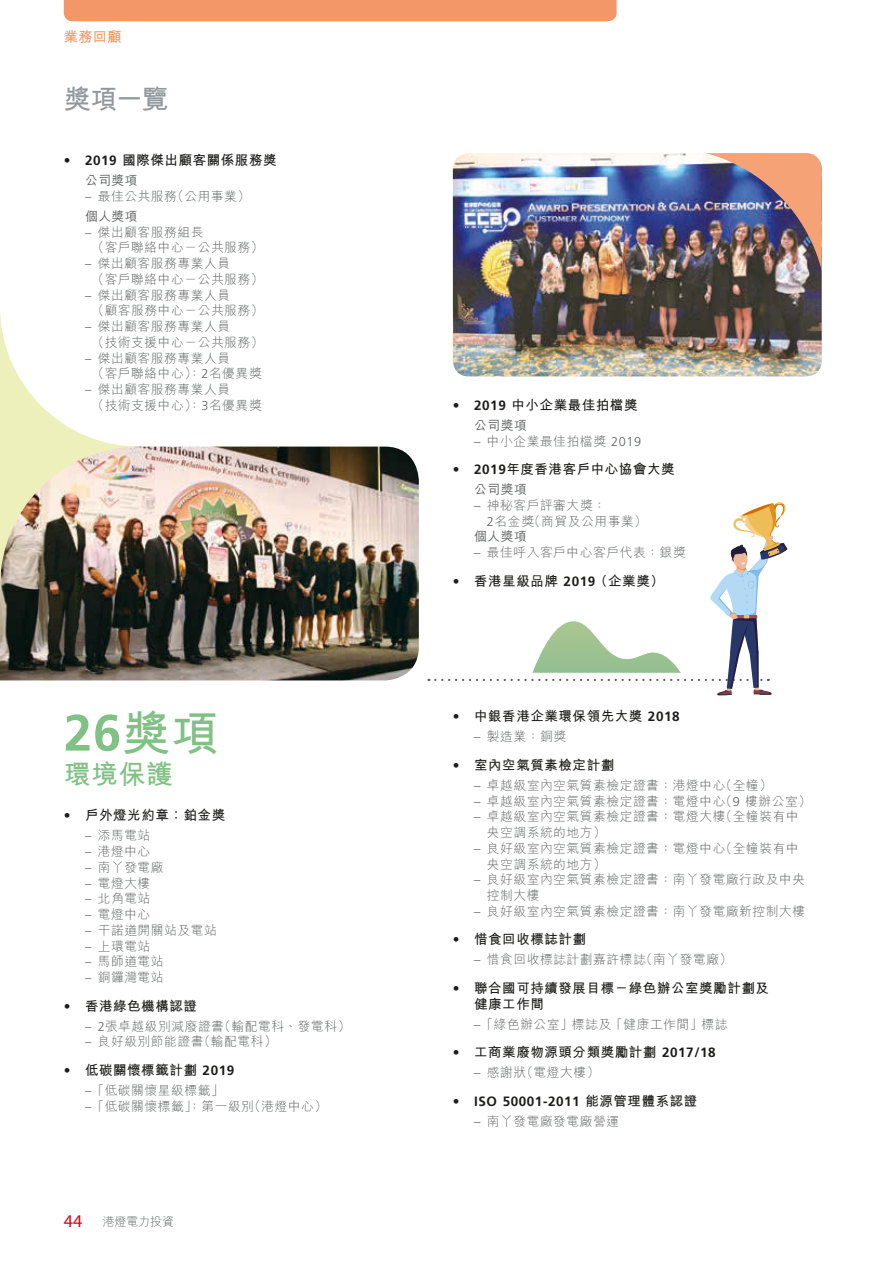
<style>
.page{position:relative;width:893px;height:1263px;background:#fff}
.page>*{position:absolute;margin:0;border:0;box-sizing:border-box;transform-origin:0 0}
.t1{font:700 51px "Frutiger LT Std";color:#81c185}
.t2{font:700 27px "M Hei HK";color:#81c185}
.t3{font:700 27px "M Hei HK";color:#91989c}
.t4{font:700 14.25px "M Hei HK";color:#f39769}
.t5{font:700 13.5px/15.8px "M Hei HK";letter-spacing:.04em;color:#1c1c1b}
.t6{font:700 13.5px "Frutiger LT Std";letter-spacing:.04em;color:#1c1c1b}
.t7{font:300 12.75px/15.8px "M Hei HK";letter-spacing:.04em;color:#5f6162}
.t8{font:500 12.75px "M Hei HK";letter-spacing:.04em;color:#5f6162}
.t9{font:300 12px "M Hei HK";letter-spacing:-.01em;color:#5f6162}
.s1{font-family:"Frutiger LT Std"}
.s2{font-weight:500}
.s3{font-family:"M Hei HK";font-size:48px}
.s4{font-family:"Myriad Pro";font-weight:400;font-size:18px;color:#d2081d}
.s5{font-family:"M Hei HK"}
</style>
<div class="page">
<img style="left:140px;top:447px;width:279px;height:233px">
<img style="left:0;top:314px;width:140px;height:367px">
<img style="left:453px;top:153px;width:369px;height:223px">
<img style="left:664px;top:153px;width:158px;height:158px">
<svg style="left:435px;top:502px;width:353px;height:193px"></svg>
<div style="left:64px;top:0;width:553px;height:21px;background:#f39769"></div>
<p class="t4" style="left:64px;top:27px;width:59px">業務回顧</p>
<h2 class="t3" style="left:64px;top:80px;width:106px">獎項一覽</h2>
<p class="t5" style="left:64px;top:151px;width:214px"><span class="s1">• 2019</span> 國際傑出顧客關係服務獎</p>
<p class="t8" style="left:85px;top:171px;width:54px">公司獎項</p>
<p class="t7" style="left:85px;top:186px;width:167px;line-height:20px"><span class="s1">–</span> 最佳公共服務（公用事業）<span class="s2">個人獎項</span></p>
<p class="t7" style="left:91px;top:224px;width:174px;text-indent:-6px"><span class="s1">–</span> 傑出顧客服務組長<br>（客戶聯絡中心－公共服務）</p>
<p class="t7" style="left:91px;top:255px;width:174px;text-indent:-6px"><span class="s1">–</span> 傑出顧客服務專業人員<br>（客戶聯絡中心－公共服務）</p>
<p class="t7" style="left:91px;top:287px;width:174px;text-indent:-6px"><span class="s1">–</span> 傑出顧客服務專業人員<br>（顧客服務中心－公共服務）</p>
<p class="t7" style="left:91px;top:318px;width:174px;text-indent:-6px"><span class="s1">–</span> 傑出顧客服務專業人員<br>（技術支援中心－公共服務）</p>
<p class="t7" style="left:91px;top:350px;width:172px;text-indent:-6px"><span class="s1">–</span> 傑出顧客服務專業人員<br>（客戶聯絡中心）：<span class="s1">2</span>名優異獎</p>
<p class="t7" style="left:91px;top:381px;width:172px;text-indent:-6px"><span class="s1">–</span> 傑出顧客服務專業人員<br>（技術支援中心）：<span class="s1">3</span>名優異獎</p>
<h1 class="t1" style="left:64px;top:703px;width:157px">26<span class="s3">獎項</span></h1>
<h2 class="t2" style="left:64px;top:754px;width:111px">環境保護</h2>
<p class="t5" style="left:64px;top:806px;width:163px"><span class="s1">•</span> 戶外燈光約章：鉑金獎</p>
<p class="t7" style="left:85px;top:827px;width:67px"><span class="s1">–</span> 添馬電站</p>
<p class="t7" style="left:85px;top:843px;width:67px"><span class="s1">–</span> 港燈中心</p>
<p class="t7" style="left:85px;top:859px;width:80px"><span class="s1">–</span> 南丫發電廠</p>
<p class="t7" style="left:85px;top:874px;width:67px"><span class="s1">–</span> 電燈大樓</p>
<p class="t7" style="left:85px;top:890px;width:67px"><span class="s1">–</span> 北角電站</p>
<p class="t7" style="left:85px;top:906px;width:67px"><span class="s1">–</span> 電燈中心</p>
<p class="t7" style="left:85px;top:922px;width:133px"><span class="s1">–</span> 干諾道開關站及電站</p>
<p class="t7" style="left:85px;top:937px;width:67px"><span class="s1">–</span> 上環電站</p>
<p class="t7" style="left:85px;top:953px;width:80px"><span class="s1">–</span> 馬師道電站</p>
<p class="t7" style="left:85px;top:969px;width:80px"><span class="s1">–</span> 銅鑼灣電站</p>
<p class="t5" style="left:64px;top:997px;width:135px"><span class="s1">•</span> 香港綠色機構認證</p>
<p class="t7" style="left:85px;top:1017px;width:267px"><span class="s1">– 2</span>張卓越級別減廢證書（輸配電科、發電科）</p>
<p class="t7" style="left:85px;top:1033px;width:193px"><span class="s1">–</span> 良好級別節能證書（輸配電科）</p>
<p class="t5" style="left:64px;top:1061px;width:172px"><span class="s1">•</span> 低碳關懷標籤計劃 <span class="s1">2019</span></p>
<p class="t7" style="left:85px;top:1082px;width:140px"><span class="s1">–</span> 「低碳關懷星級標籤」</p>
<p class="t7" style="left:85px;top:1097px;width:244px"><span class="s1">–</span> 「低碳關懷標籤」：第一級別（港燈中心）</p>
<p class="t9" style="left:64px;top:1213px;width:112px"><span class="s4">44</span> 港燈電力投資</p>
<p class="t5" style="left:453px;top:396px;width:186px"><span class="s1">• 2019</span> 中小企業最佳拍檔獎</p>
<p class="t8" style="left:474px;top:416px;width:54px">公司獎項</p>
<p class="t7" style="left:474px;top:432px;width:169px"><span class="s1">–</span> 中小企業最佳拍檔獎 <span class="s1">2019</span></p>
<p class="t5" style="left:453px;top:460px;width:223px"><span class="s1">• 2019</span>年度香港客戶中心協會大獎</p>
<p class="t8" style="left:474px;top:480px;width:54px">公司獎項</p>
<p class="t7" style="left:474px;top:497px;width:133px"><span class="s1">–</span> 神秘客戶評審大獎：</p>
<p class="t7" style="left:487px;top:512px;width:162px"><span class="s1">2</span>名金獎（商貿及公用事業）</p>
<p class="t8" style="left:474px;top:527px;width:54px">個人獎項</p>
<p class="t7" style="left:474px;top:544px;width:213px"><span class="s1">–</span> 最佳呼入客戶中心客戶代表：銀獎</p>
<p class="t5" style="left:453px;top:572px;width:213px"><span class="s1">•</span> 香港星級品牌 <span class="s1">2019</span> （企業獎）</p>
<p class="t5" style="left:453px;top:707px;width:228px"><span class="s1">•</span> 中銀香港企業環保領先大獎 <span class="s1">2018</span></p>
<p class="t7" style="left:474px;top:728px;width:93px"><span class="s1">–</span> 製造業：銅獎</p>
<p class="t5" style="left:453px;top:756px;width:163px"><span class="s1">•</span> 室內空氣質素檢定計劃</p>
<p class="t7" style="left:474px;top:777px;width:300px"><span class="s1">–</span> 卓越級室內空氣質素檢定證書：港燈中心（全幢）</p>
<p class="t7" style="left:474px;top:793px;width:339px"><span class="s1">–</span> 卓越級室內空氣質素檢定證書：電燈中心（<span class="s1">9</span> 樓辦公室）</p>
<p class="t7" style="left:487px;top:808px;width:313px;text-indent:-13px"><span class="s1">–</span> 卓越級室內空氣質素檢定證書：電燈大樓（全幢裝有中央空調系統的地方）</p>
<p class="t7" style="left:487px;top:840px;width:313px;text-indent:-13px"><span class="s1">–</span> 良好級室內空氣質素檢定證書：電燈中心（全幢裝有中央空調系統的地方）</p>
<p class="t7" style="left:487px;top:871px;width:320px;text-indent:-13px"><span class="s1">–</span> 良好級室內空氣質素檢定證書：南丫發電廠行政及中央控制大樓</p>
<p class="t7" style="left:474px;top:903px;width:333px"><span class="s1">–</span> 良好級室內空氣質素檢定證書：南丫發電廠新控制大樓</p>
<p class="t5" style="left:453px;top:930px;width:135px"><span class="s1">•</span> 惜食回收標誌計劃</p>
<p class="t7" style="left:474px;top:951px;width:260px"><span class="s1">–</span> 惜食回收標誌計劃嘉許標誌（南丫發電廠）</p>
<p class="t5" style="left:474px;top:979px;width:296px;text-indent:-21px"><span class="s1">•</span> 聯合國可持續發展目標－綠色辦公室獎勵計劃及健康工作間</p>
<p class="t7" style="left:474px;top:1016px;width:255px"><span class="s1">–</span> 「綠色辦公室」標誌及「健康工作間」標誌</p>
<p class="t5" style="left:453px;top:1043px;width:264px"><span class="s1">•</span> 工商業廢物源頭分類獎勵計劃 <span class="s1">2017/18</span></p>
<p class="t7" style="left:474px;top:1064px;width:127px"><span class="s1">–</span> 感謝狀（電燈大樓）</p>
<p class="t6" style="left:453px;top:1093px;width:246px">• ISO 50001-2011 <span class="s5">能源管理體系認證</span></p>
<p class="t7" style="left:474px;top:1113px;width:147px"><span class="s1">–</span> 南丫發電廠發電廠營運</p>
</div>
